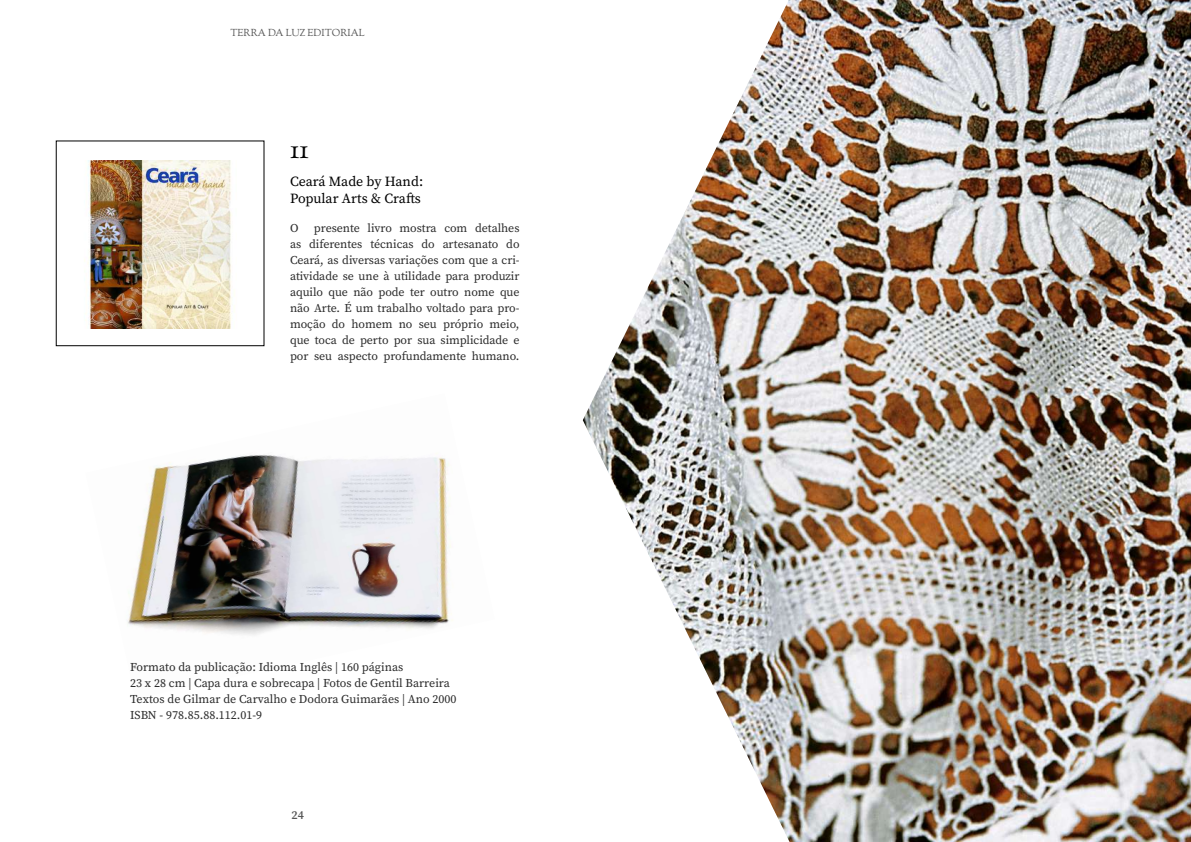
<style>
.page{position:relative;width:1191px;height:842px;background:#fff}
.page>*{position:absolute;margin:0;border:0;box-sizing:border-box;transform-origin:0 0}
.t1{font:27.9px "OFL Goudy St M";color:#000}
.t2{font:13.9px/16.7px "Source Serif Pro";letter-spacing:-.005em;color:#000}
.t3{font:12px/16px "Source Serif Pro";color:#2b2b2b}
.t4{font:600 12px "Source Serif Pro";color:#575757}
.t5{font:11.9px/15.9px "Source Serif Pro";letter-spacing:-.005em;color:#2b2b2b;text-align:justify}
.t6{font:10px "OFL Goudy St M";color:#575757}
</style>
<div class="page">
<img style="left:127px;top:454px;width:326px;height:181px">
<img style="left:583px;top:0;width:608px;height:842px">
<img style="left:84px;top:160px;width:148px;height:168px">
<p class="t6" style="left:230px;top:27px;width:136px">TERRA DA LUZ EDITORIAL</p>
<h1 class="t1" style="left:290px;top:131px;width:20px">11</h1>
<p class="t2" style="left:290px;top:173px;width:135px">Ceará Made by Hand:<br>Popular Arts &amp; Crafts</p>
<p class="t5" style="left:290px;top:220px;width:10px">O</p>
<p class="t5" style="left:290px;top:220px;width:231px;text-indent:24px">presente livro mostra com detalhes as diferentes técnicas do artesanato do Ceará, as diversas variações com que a cri&shy;atividade se une à utilidade para produzir aquilo que não pode ter outro nome que não Arte. É um trabalho voltado para pro&shy;moção do homem no seu próprio meio, que toca de perto por sua simplicidade e por seu aspecto profundamente humano.</p>
<p class="t3" style="left:130px;top:659px;width:328px">Formato da publicação: Idioma Inglês | 160 páginas<br>23 x 28 cm | Capa dura e sobrecapa | Fotos de Gentil Barreira Textos de Gilmar de Carvalho e Dodora Guimarães | Ano 2000<br>ISBN - 978.85.88.112.01-9</p>
<p class="t4" style="left:291px;top:807px;width:14px">24</p>
</div>
